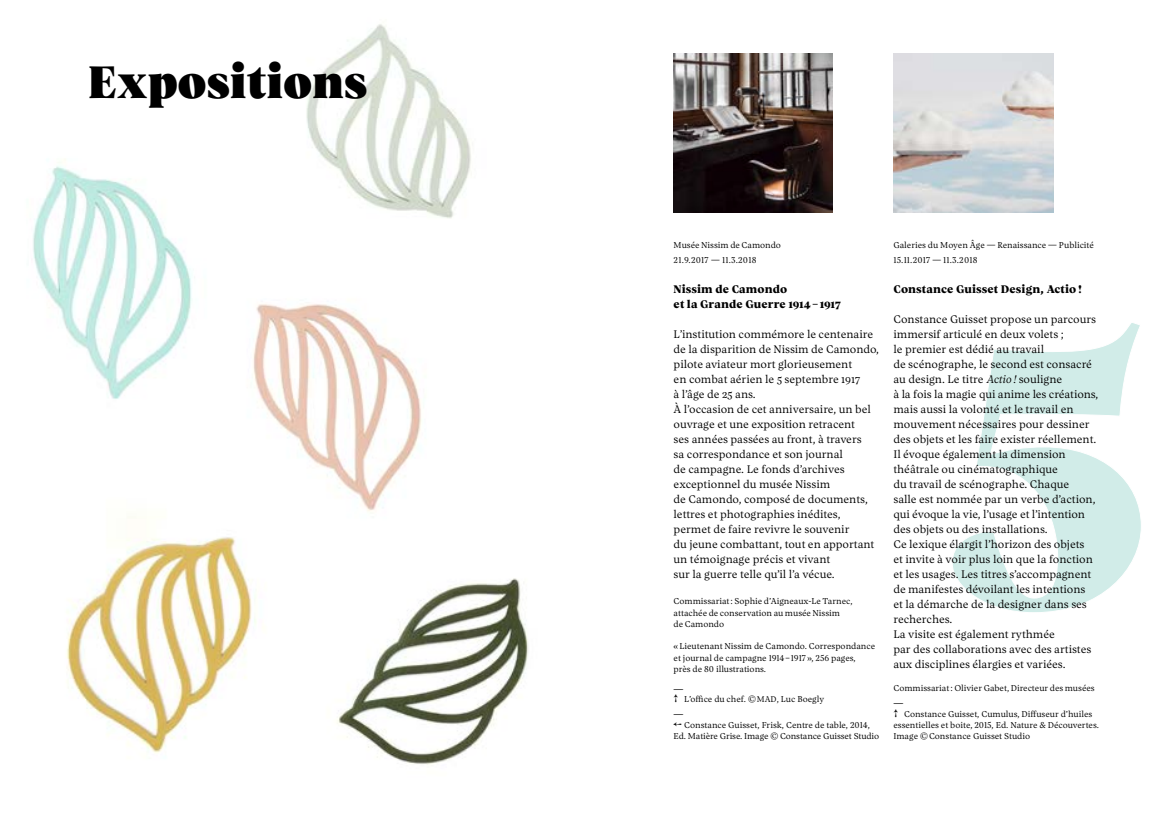
<style>
.page{position:relative;width:1170px;height:815px;background:#fff}
.page>*{position:absolute;margin:0;border:0;box-sizing:border-box;transform-origin:0 0}
.t1{font:46.25px "Vesterbro Poster";letter-spacing:.02em;color:#000}
.t2{font:300 11.25px/15px "Vesterbro";letter-spacing:-.005em;color:#000}
.t3{font:800 11.25px/15px "Vesterbro";letter-spacing:.01em;color:#000}
.t4{font:300 10px "Vesterbro";color:#000}
.t5{font:300 8.75px/11.2px "Vesterbro";letter-spacing:-.005em;color:#000}
.s1{font-style:inherit}
.s2{font-size:11.25px}
.s3{font-size:8.5px}
.s4{font-style:italic}
</style>
<div class="page">
<svg style="left:952px;top:323px;width:189px;height:289px"></svg>
<img style="left:673px;top:53px;width:159px;height:160px">
<img style="left:33px;top:24px;width:496px;height:741px">
<img style="left:893px;top:53px;width:159px;height:160px">
<h1 class="t1" style="left:89px;top:52px;width:280px">Expositions</h1>
<p class="t5" style="left:673px;top:238px;width:109px;line-height:15px">Musée Nissim de Camondo<br>21.9.2017 — 11.3.2018</p>
<p class="t3" style="left:673px;top:282px;width:169px">Nissim de Camondo<br>et la Grande Guerre <span class="s1">1914– 1917</span></p>
<p class="t2" style="left:673px;top:327px;width:207px">L’institution commémore le centenaire de la disparition de Nissim de Camondo, pilote aviateur mort glorieusement<br>en combat aérien le 5 septembre 1917<br>à l’âge de 25 ans.<br>À l’occasion de cet anniversaire, un bel ouvrage et une exposition retracent<br>ses années passées au front, à travers<br>sa correspondance et son journal<br>de campagne. Le fonds d’archives exceptionnel du musée Nissim<br>de Camondo, composé de documents, lettres et photographies inédites, permet de faire revivre le souvenir<br>du jeune combattant, tout en apportant un témoignage précis et vivant<br>sur la guerre telle qu’il l’a vécue.</p>
<p class="t5" style="left:673px;top:596px;width:180px">Commissariat: Sophie d’Aigneaux-Le Tarnec, attachée de conservation au musée Nissim<br>de Camondo</p>
<p class="t5" style="left:673px;top:641px;width:203px">«Lieutenant Nissim de Camondo. Correspondance et journal de campagne 1914–1917», 256 pages,<br>près de 80 illustrations.</p>
<p class="t4" style="left:673px;top:683px;width:11px">—</p>
<p class="t5" style="left:673px;top:693px;width:152px"><span class="s2">↑</span> L’office du chef. ©<span class="s3">MAD</span>, Luc Boegly</p>
<p class="t4" style="left:673px;top:708px;width:11px">—</p>
<p class="t5" style="left:673px;top:719px;width:207px"><span class="s2">←</span> Constance Guisset, Frisk, Centre de table, 2014,<br>Ed. Matière Grise. Image © Constance Guisset Studio</p>
<p class="t5" style="left:893px;top:238px;width:202px;line-height:15px">Galeries du Moyen Âge — Renaissance — Publicité<br>15.11.2017 — 11.3.2018</p>
<p class="t3" style="left:893px;top:282px;width:190px">Constance Guisset Design, Actio!</p>
<p class="t2" style="left:893px;top:312px;width:206px">Constance Guisset propose un parcours immersif articulé en deux volets ;<br>le premier est dédié au travail<br>de scénographe, le second est consacré au design. Le titre <span class="s4">Actio!</span> souligne<br>à la fois la magie qui anime les créations, mais aussi la volonté et le travail en mouvement nécessaires pour dessiner des objets et les faire exister réellement.<br>Il évoque également la dimension théâtrale ou cinématographique<br>du travail de scénographe. Chaque<br>salle est nommée par un verbe d’action, qui évoque la vie, l’usage et l’intention des objets ou des installations.<br>Ce lexique élargit l’horizon des objets<br>et invite à voir plus loin que la fonction et les usages. Les titres s’accompagnent de manifestes dévoilant les intentions<br>et la démarche de la designer dans ses recherches.<br>La visite est également rythmée<br>par des collaborations avec des artistes aux disciplines élargies et variées.</p>
<p class="t5" style="left:893px;top:682px;width:203px">Commissariat: Olivier Gabet, Directeur des musées</p>
<p class="t4" style="left:893px;top:697px;width:11px">—</p>
<p class="t5" style="left:893px;top:708px;width:207px"><span class="s2">↑</span> Constance Guisset, Cumulus, Diffuseur d’huiles essentielles et boite, 2015, Ed. Nature &amp; Découvertes.<br>Image ©Constance Guisset Studio</p>
</div>
